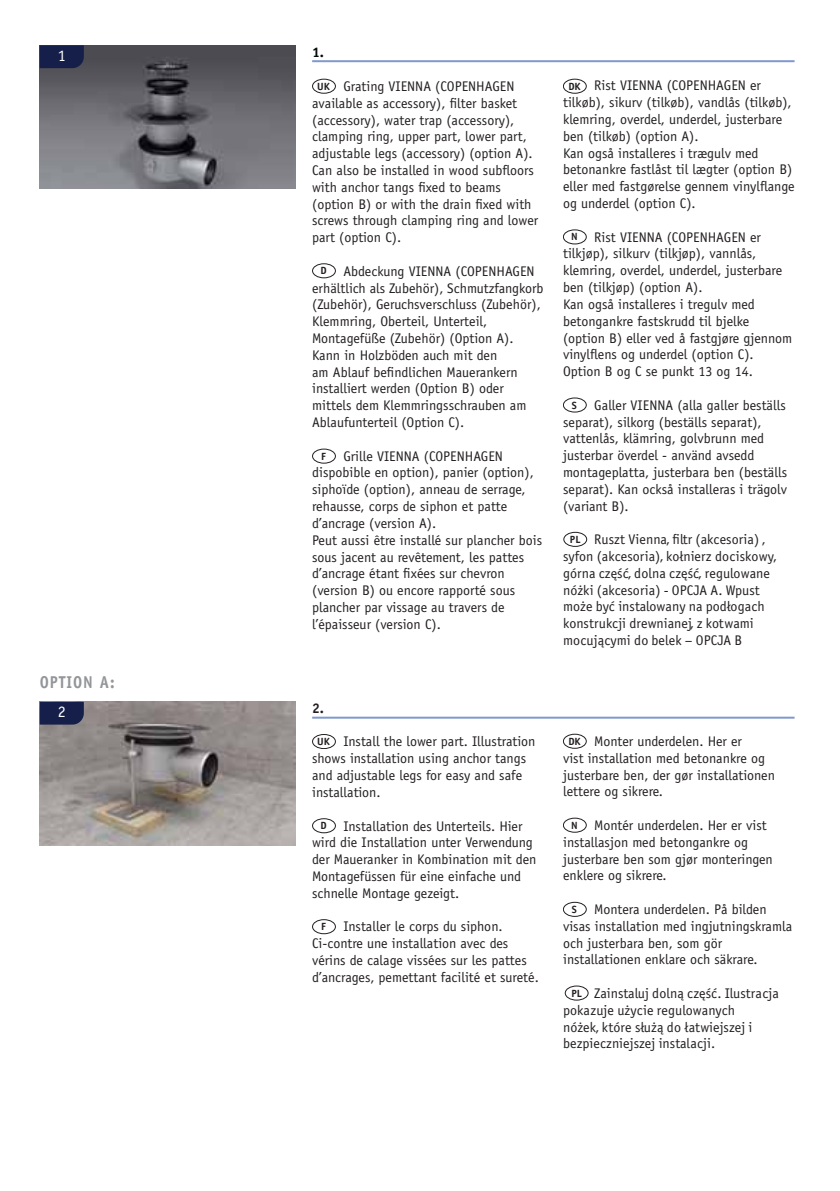
<style>
.page{position:relative;width:840px;height:1191px;background:#fff}
.page>*{position:absolute;margin:0;border:0;box-sizing:border-box;transform-origin:0 0}
.t1{font:700 17.2px "Officina Sans";letter-spacing:.06em;color:#939598;scale:.9 1}
.t2{font:16px "Officina Sans";color:#fff}
.t3{font:14px/16.8px "Officina Sans";color:#231f20}
.t4{font:14px/16.8px "Officina Sans Book ITC";color:#231f20}
.t5{font:700 14px "Officina Sans";color:#231f20}
.t6{font:700 14px "Officina Sans";color:#040809}
.t7{font:700 10.4px "Officina Sans";color:#231f20}
.s1{font-family:"Officina Sans"}
</style>
<div class="page">
<img style="left:40px;top:702px;width:255px;height:143px">
<hr style="left:312px;top:716px;width:482px;height:2px;background:#8198cd">
<svg style="left:40px;top:702px;width:44px;height:22px"></svg>
<div style="left:312px;top:734px;width:23px;height:15px;border:1px solid #231f20;border-radius:50%"></div>
<div style="left:562px;top:734px;width:24px;height:14px;border:1px solid #231f20;border-radius:50%"></div>
<div style="left:312px;top:818px;width:23px;height:15px;border:1px solid #231f20;border-radius:50%"></div>
<div style="left:312px;top:919px;width:23px;height:15px;border:1px solid #231f20;border-radius:50%"></div>
<div style="left:562px;top:817px;width:24px;height:15px;border:1px solid #231f20;border-radius:50%"></div>
<div style="left:562px;top:902px;width:24px;height:14px;border:1px solid #231f20;border-radius:50%"></div>
<img style="left:40px;top:45px;width:255px;height:144px">
<hr style="left:312px;top:60px;width:482px;height:2px;background:#8198cd">
<svg style="left:40px;top:45px;width:44px;height:23px"></svg>
<div style="left:312px;top:79px;width:23px;height:15px;border:1px solid #231f20;border-radius:50%"></div>
<div style="left:562px;top:79px;width:24px;height:15px;border:1px solid #231f20;border-radius:50%"></div>
<div style="left:312px;top:263px;width:23px;height:15px;border:1px solid #231f20;border-radius:50%"></div>
<div style="left:312px;top:449px;width:23px;height:14px;border:1px solid #231f20;border-radius:50%"></div>
<div style="left:562px;top:229px;width:24px;height:15px;border:1px solid #231f20;border-radius:50%"></div>
<div style="left:562px;top:397px;width:24px;height:15px;border:1px solid #231f20;border-radius:50%"></div>
<div style="left:563px;top:532px;width:23px;height:15px;border:1px solid #231f20;border-radius:50%"></div>
<div style="left:564px;top:985px;width:24px;height:15px;border:1px solid #231f20;border-radius:50%"></div>
<p class="t2" style="left:58px;top:49px;width:9px">1</p>
<p class="t1" style="left:40px;top:675px;width:85px">OPTION A:</p>
<p class="t2" style="left:58px;top:705px;width:9px">2</p>
<p class="t6" style="left:312px;top:47px;width:13px">1.</p>
<p class="t3" style="left:312px;top:79px;width:227px;text-indent:31px">Grating VIENNA (COPENHAGEN available as accessory), filter basket (accessory), water trap (accessory), clamping ring, upper part, lower part, adjustable legs (accessory) (option A).<br>Can also be installed in wood subfloors with anchor tangs fixed to beams (option B) or with the drain fixed with screws through clamping ring and lower part (option C).</p>
<p class="t3" style="left:312px;top:264px;width:233px;text-indent:31px">Abdeckung VIENNA (COPENHAGEN erhältlich als Zubehör), Schmutzfangkorb (Zubehör), Geruchsverschluss (Zubehör), Klemmring, Oberteil, Unterteil, Montagefüße (Zubehör) (Option A).<br>Kann in Holzböden auch mit den<br>am Ablauf befindlichen Mauerankern installiert werden (Option B) oder mittels dem Klemmringsschrauben am Ablaufunterteil (Option C).</p>
<p class="t3" style="left:312px;top:449px;width:231px;text-indent:31px">Grille VIENNA (COPENHAGEN dispobible en option), panier (option), siphoïde (option), anneau de serrage, rehausse, corps de siphon et patte d’ancrage (version A).<br>Peut aussi être installé sur plancher bois sous jacent au revêtement, les pattes d’ancrage étant fixées sur chevron (version B) ou encore rapporté sous plancher par vissage au travers de l’épaisseur (version C).</p>
<p class="t3" style="left:562px;top:78px;width:233px;text-indent:31px">Rist VIENNA (COPENHAGEN er tilkøb), sikurv (tilkøb), vandlås (tilkøb), klemring, overdel, underdel, justerbare ben (tilkøb) (option A).<br>Kan også installeres i trægulv med betonankre fastlåst til lægter (option B) eller med fastgørelse gennem vinylflange og underdel (option C).</p>
<p class="t3" style="left:562px;top:230px;width:230px;text-indent:31px">Rist VIENNA (COPENHAGEN er tilkjøp), silkurv (tilkjøp), vannlås, klemring, overdel, underdel, justerbare ben (tilkjøp) (option A).<br>Kan også installeres i tregulv med betongankre fastskrudd til bjelke (option B) eller ved å fastgjøre gjennom vinylflens og underdel (option C).<br>Option B og C se punkt 13 og 14.</p>
<p class="t3" style="left:562px;top:398px;width:225px;text-indent:31px">Galler VIENNA (alla galler beställs separat), silkorg (beställs separat), vattenlås, klämring, golvbrunn med justerbar överdel - använd avsedd montageplatta, justerbara ben (beställs separat). Kan också installeras i trägolv (variant B).</p>
<p class="t4" style="left:562px;top:532px;width:214px;text-indent:31px"><span class="s1">R</span>uszt Vienna, filtr (akcesoria) , syfon (akcesoria), kołnierz dociskowy, górna część, dolna część, regulowane nóżki (akcesoria) - OPCJA A. Wpust może być instalowany na podłogach konstrukcji drewnianej, z kotwami mocującymi do belek – OPCJA B</p>
<p class="t7" style="left:317px;top:82px;width:14px">UK</p>
<p class="t7" style="left:568px;top:82px;width:14px">DK</p>
<p class="t7" style="left:571px;top:233px;width:8px">N</p>
<p class="t7" style="left:320px;top:267px;width:8px">D</p>
<p class="t7" style="left:571px;top:401px;width:7px">S</p>
<p class="t7" style="left:321px;top:452px;width:6px">F</p>
<p class="t7" style="left:569px;top:535px;width:12px">PL</p>
<p class="t5" style="left:312px;top:702px;width:13px">2.</p>
<p class="t3" style="left:312px;top:734px;width:225px;text-indent:31px">Install the lower part. Illustration shows installation using anchor tangs and adjustable legs for easy and safe installation.</p>
<p class="t3" style="left:312px;top:818px;width:226px;text-indent:31px">Installation des Unterteils. Hier wird die Installation unter Verwendung der Maueranker in Kombination mit den Montagefüssen für eine einfache und schnelle Montage gezeigt.</p>
<p class="t3" style="left:312px;top:919px;width:228px;text-indent:31px">Installer le corps du siphon.<br>Ci-contre une installation avec des vérins de calage vissées sur les pattes d’ancrages, pemettant facilité et sureté.</p>
<p class="t3" style="left:562px;top:734px;width:213px;text-indent:31px">Monter underdelen. Her er<br>vist installation med betonankre og justerbare ben, der gør installationen lettere og sikrere.</p>
<p class="t3" style="left:562px;top:818px;width:211px;text-indent:31px">Montér underdelen. Her er vist installasjon med betongankre og justerbare ben som gjør monteringen enklere og sikrere.</p>
<p class="t3" style="left:562px;top:902px;width:230px;text-indent:31px">Montera underdelen. På bilden visas installation med ingjutningskramla och justerbara ben, som gör installationen enklare och säkrare.</p>
<p class="t4" style="left:562px;top:986px;width:217px;text-indent:31px">Zainstaluj dolną część. Ilustracja pokazuje użycie regulowanych<br>nóżek, które służą do łatwiejszej i bezpieczniejszej instalacji.</p>
<p class="t7" style="left:317px;top:737px;width:14px">UK</p>
<p class="t7" style="left:568px;top:737px;width:14px">DK</p>
<p class="t7" style="left:571px;top:821px;width:8px">N</p>
<p class="t7" style="left:320px;top:821px;width:8px">D</p>
<p class="t7" style="left:571px;top:905px;width:7px">S</p>
<p class="t7" style="left:321px;top:922px;width:6px">F</p>
<p class="t7" style="left:571px;top:989px;width:12px">PL</p>
</div>
